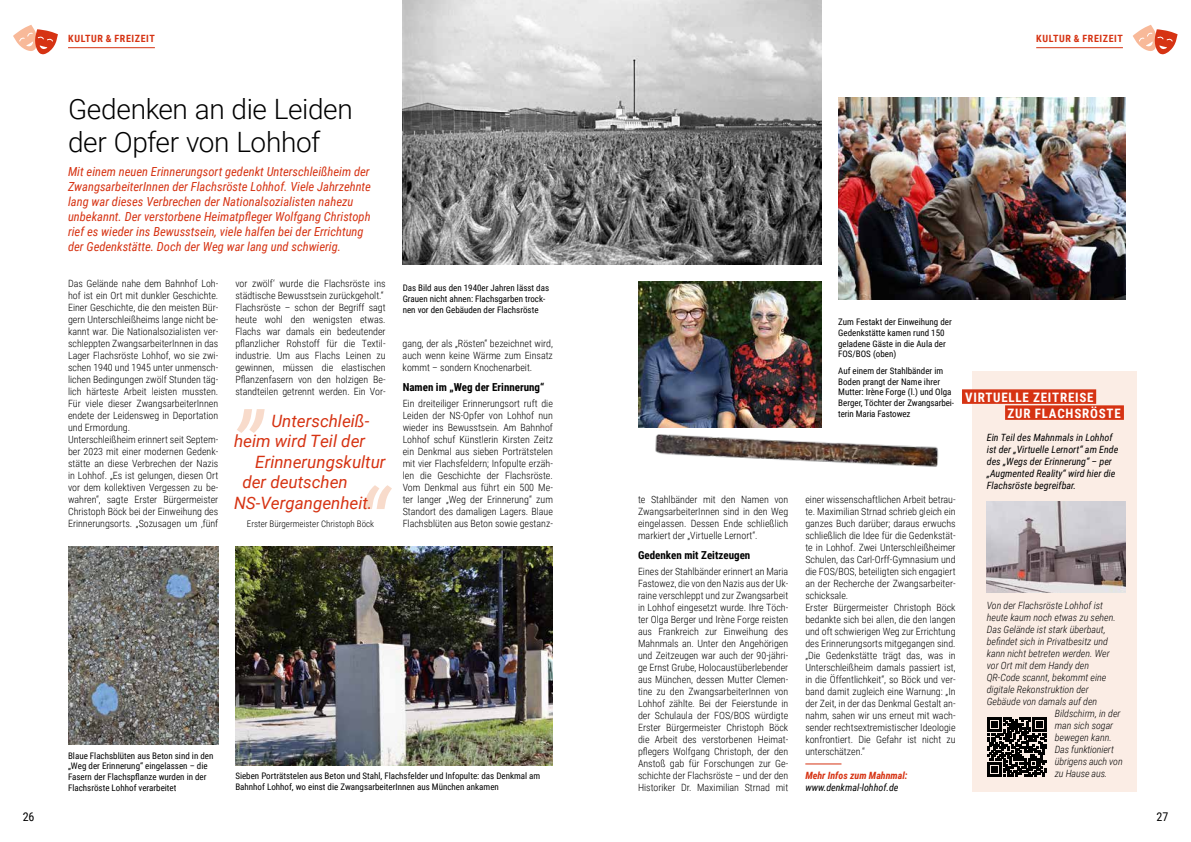
<style>
.page{position:relative;width:1191px;height:842px;background:#fff}
.page>*{position:absolute;margin:0;border:0;box-sizing:border-box;transform-origin:0 0}
.t1{font:300 28px/33.6px "Roboto";letter-spacing:-.01em;color:#000}
.t2{font:italic 17px "Roboto";color:#d63313}
.t3{font:700 13px/16px "Roboto Condensed";letter-spacing:.06em;color:#fff}
.t4{font:italic 12.5px/15px "Roboto Condensed";color:#d63313}
.t5{font:12px "Roboto Condensed";color:#000}
.t6{font:700 11px "Roboto Condensed";color:#000}
.t7{font:300 10px/12px "Roboto Condensed";color:#000;text-align:justify}
.t8{font:italic 300 10px "Roboto Condensed";color:#000}
.t9{font:italic 10px/12px "Roboto Condensed";color:#000}
.t10{font:700 10px "Roboto Condensed";letter-spacing:.06em;color:#d63313}
.t11{font:italic 700 10px "Roboto Condensed";color:#d63313}
.t12{font:9px/10.8px "Roboto Condensed";color:#000}
.t13{font:300 9px "Roboto Condensed";color:#000}
</style>
<div class="page">
<div style="left:972px;top:371px;width:165px;height:420px;background:#fbede5"></div>
<hr style="left:68px;top:47px;width:87px;height:1px;background:#d63313">
<svg style="left:13px;top:25px;width:45px;height:29px"></svg>
<img style="left:235px;top:546px;width:318px;height:220px">
<img style="left:68px;top:546px;width:150px;height:199px">
<img style="left:403px;top:0;width:418px;height:265px">
<img style="left:838px;top:98px;width:287px;height:201px">
<img style="left:638px;top:282px;width:183px;height:146px">
<img style="left:986px;top:501px;width:139px;height:92px">
<svg style="left:987px;top:717px;width:59px;height:60px"></svg>
<img style="left:655px;top:434px;width:284px;height:33px">
<hr style="left:805px;top:763px;width:36px;height:1px;background:#d63313">
<svg style="left:1133px;top:25px;width:44px;height:29px"></svg>
<hr style="left:1036px;top:47px;width:87px;height:1px;background:#d63313">
<svg style="left:364px;top:485px;width:28px;height:24px"></svg>
<svg style="left:237px;top:409px;width:28px;height:24px"></svg>
<div style="left:962px;top:389px;width:134px;height:15px;background:#d63313"></div>
<div style="left:1005px;top:405px;width:119px;height:15px;background:#d63313"></div>
<p class="t10" style="left:68px;top:31px;width:88px">KULTUR &amp; FREIZEIT</p>
<p class="t10" style="left:1036px;top:31px;width:88px">KULTUR &amp; FREIZEIT</p>
<h1 class="t1" style="left:68px;top:91px;width:286px">Gedenken an die Leiden der Opfer von Lohhof</h1>
<p class="t4" style="left:68px;top:163px;width:304px">Mit einem neuen Erinnerungsort gedenkt Unterschleißheim der ZwangsarbeiterInnen der Flachsröste Lohhof. Viele Jahrzehnte lang war dieses Verbrechen der Nationalsozialisten nahezu unbekannt. Der verstorbene Heimatpfleger Wolfgang Christoph rief es wieder ins Bewusstsein, viele halfen bei der Errichtung der Gedenkstätte. Doch der Weg war lang und schwierig.</p>
<p class="t7" style="left:68px;top:277px;width:152px;text-align:left">Das Gelände nahe dem Bahnhof Loh&shy;hof ist ein Ort mit dunkler Geschichte.<br>Einer Geschichte, die den meisten Bür&shy;gern Unterschleißheims lange nicht be&shy;kannt war. Die Nationalsozialisten ver&shy;schleppten ZwangsarbeiterInnen in das Lager Flachsröste Lohhof, wo sie zwi&shy;schen 1940 und 1945 unter unmensch&shy;lichen Bedingungen zwölf Stunden täg&shy;lich härteste Arbeit leisten mussten.<br>Für viele dieser ZwangsarbeiterInnen endete der Leidensweg in Deportation und Ermordung.<br>Unterschleißheim erinnert seit Septem&shy;ber 2023 mit einer modernen Gedenk&shy;stätte an diese Verbrechen der Nazis in Lohhof. „Es ist gelungen, diesen Ort vor dem kollektiven Vergessen zu be&shy;wahren“, sagte Erster Bürgermeister Christoph Böck bei der Einweihung des Erinnerungsorts. „Sozusagen um ‚fünf</p>
<p class="t7" style="left:235px;top:277px;width:152px;text-align:left">vor zwölf‘ wurde die Flachsröste ins städtische Bewusstsein zurückgeholt.“ Flachsröste – schon der Begriff sagt heute wohl den wenigsten etwas.<br>Flachs war damals ein bedeutender pflanzlicher Rohstoff für die Textil&shy;industrie. Um aus Flachs Leinen zu gewinnen, müssen die elastischen Pflanzenfasern von den holzigen Be&shy;standteilen getrennt werden. Ein Vor-</p>
<h2 class="t2" style="left:271px;top:409px;width:99px">Unterschleiß-</h2>
<h2 class="t2" style="left:234px;top:429px;width:133px">heim wird Teil der</h2>
<h2 class="t2" style="left:255px;top:450px;width:132px">Erinnerungskultur</h2>
<h2 class="t2" style="left:242px;top:470px;width:107px">der deutschen</h2>
<h2 class="t2" style="left:234px;top:491px;width:140px">NS-Vergangenheit.</h2>
<p class="t13" style="left:247px;top:517px;width:129px">Erster Bürgermeister Christoph Böck</p>
<p class="t12" style="left:403px;top:282px;width:148px">Das Bild aus den 1940er Jahren lässt das<br>Grauen nicht ahnen: Flachsgarben trock&shy;nen vor den Gebäuden der Flachsröste</p>
<p class="t7" style="left:403px;top:337px;width:152px">gang, der als „Rösten“ bezeichnet wird, auch wenn keine Wärme zum Einsatz kommt – sondern Knochenarbeit.</p>
<p class="t6" style="left:403px;top:379px;width:143px">Namen im „Weg der Erinnerung“</p>
<p class="t7" style="left:403px;top:397px;width:152px">Ein dreiteiliger Erinnerungsort ruft die Leiden der NS-Opfer von Lohhof nun wieder ins Bewusstsein. Am Bahnhof Lohhof schuf Künstlerin Kirsten Zeitz ein Denkmal aus sieben Porträtstelen mit vier Flachsfeldern; Infopulte erzäh&shy;len die Geschichte der Flachsröste.<br>Vom Denkmal aus führt ein 500 Me&shy;ter langer „Weg der Erinnerung“ zum Standort des damaligen Lagers. Blaue Flachsblüten aus Beton sowie gestanz-</p>
<p class="t12" style="left:68px;top:750px;width:147px">Blaue Flachsblüten aus Beton sind in den „Weg der Erinnerung“ eingelassen – die Fasern der Flachspflanze wurden in der Flachsröste Lohhof verarbeitet</p>
<p class="t12" style="left:235px;top:770px;width:306px">Sieben Porträtstelen aus Beton und Stahl, Flachsfelder und Infopulte: das Denkmal am<br>Bahnhof Lohhof, wo einst die ZwangsarbeiterInnen aus München ankamen</p>
<p class="t7" style="left:638px;top:493px;width:152px">te Stahlbänder mit den Namen von ZwangsarbeiterInnen sind in den Weg eingelassen. Dessen Ende schließlich markiert der „Virtuelle Lernort“.</p>
<p class="t6" style="left:638px;top:547px;width:114px">Gedenken mit Zeitzeugen</p>
<p class="t7" style="left:638px;top:565px;width:152px">Eines der Stahlbänder erinnert an Maria Fastowez, die von den Nazis aus der Uk&shy;raine verschleppt und zur Zwangsarbeit in Lohhof eingesetzt wurde. Ihre Töch&shy;ter Olga Berger und Irène Forge reisten aus Frankreich zur Einweihung des Mahnmals an. Unter den Angehörigen und Zeitzeugen war auch der 90-jähri&shy;ge Ernst Grube, Holocaustüberlebender aus München, dessen Mutter Clemen&shy;tine zu den ZwangsarbeiterInnen von Lohhof zählte. Bei der Feierstunde in der Schulaula der FOS/BOS würdigte Erster Bürgermeister Christoph Böck die Arbeit des verstorbenen Heimat&shy;pflegers Wolfgang Christoph, der den Anstoß gab für Forschungen zur Ge&shy;schichte der Flachsröste – und der den Historiker Dr. Maximilian Strnad mit</p>
<p class="t12" style="left:838px;top:316px;width:115px">Zum Festakt der Einweihung der<br>Gedenkstätte kamen rund 150 geladene Gäste in die Aula der<br>FOS/BOS (oben)</p>
<p class="t12" style="left:838px;top:365px;width:117px">Auf einem der Stahlbänder im<br>Boden prangt der Name ihrer<br>Mutter: Irène Forge (l.) und Olga<br>Berger, Töchter der Zwangsarbei&shy;terin Maria Fastowez</p>
<p class="t7" style="left:805px;top:493px;width:152px;text-align:left">einer wissenschaftlichen Arbeit betrau&shy;te. Maximilian Strnad schrieb gleich ein ganzes Buch darüber; daraus erwuchs schließlich die Idee für die Gedenkstät&shy;te in Lohhof. Zwei Unterschleißheimer Schulen, das Carl-Orff-Gymnasium und die FOS/BOS, beteiligten sich engagiert an der Recherche der Zwangsarbeiter&shy;schicksale.<br>Erster Bürgermeister Christoph Böck bedankte sich bei allen, die den langen und oft schwierigen Weg zur Errichtung des Erinnerungsorts mitgegangen sind. „Die Gedenkstätte trägt das, was in Unterschleißheim damals passiert ist, in die Öffentlichkeit“, so Böck und ver&shy;band damit zugleich eine Warnung: „In der Zeit, in der das Denkmal Gestalt an&shy;nahm, sahen wir uns erneut mit wach&shy;sender rechtsextremistischer Ideologie konfrontiert. Die Gefahr ist nicht zu unterschätzen.“</p>
<p class="t11" style="left:805px;top:768px;width:104px">Mehr Infos zum Mahnmal:</p>
<p class="t9" style="left:805px;top:781px;width:95px">www.denkmal-lohhof.de</p>
<h3 class="t3" style="left:1007px;top:388px;width:115px;text-indent:-43px">VIRTUELLE ZEITREISE<br>ZUR FLACHSRÖSTE</h3>
<p class="t9" style="left:986px;top:431px;width:133px">Ein Teil des Mahnmals in Lohhof ist der „Virtuelle Lernort“ am Ende des „Wegs der Erinnerung“ – per „Augmented Reality“ wird hier die<br>Flachsröste begreifbar.</p>
<p class="t8" style="left:986px;top:598px;width:118px">Von der Flachsröste Lohhof ist</p>
<p class="t8" style="left:986px;top:610px;width:130px">heute kaum noch etwas zu sehen.</p>
<p class="t8" style="left:986px;top:622px;width:120px">Das Gelände ist stark überbaut,</p>
<p class="t8" style="left:986px;top:634px;width:123px">befindet sich in Privatbesitz und</p>
<p class="t8" style="left:986px;top:646px;width:124px">kann nicht betreten werden. Wer</p>
<p class="t8" style="left:986px;top:658px;width:104px">vor Ort mit dem Handy den</p>
<p class="t8" style="left:986px;top:670px;width:121px">QR-Code scannt, bekommt eine</p>
<p class="t8" style="left:986px;top:682px;width:103px">digitale Rekonstruktion der</p>
<p class="t8" style="left:986px;top:694px;width:112px">Gebäude von damals auf den</p>
<p class="t8" style="left:1054px;top:706px;width:67px">Bildschirm, in der</p>
<p class="t8" style="left:1054px;top:718px;width:60px">man sich sogar</p>
<p class="t8" style="left:1054px;top:730px;width:58px">bewegen kann.</p>
<p class="t8" style="left:1054px;top:742px;width:61px">Das funktioniert</p>
<p class="t8" style="left:1054px;top:754px;width:69px">übrigens auch von</p>
<p class="t8" style="left:1054px;top:766px;width:54px">zu Hause aus.</p>
<p class="t5" style="left:23px;top:808px;width:13px">26</p>
<p class="t5" style="left:1156px;top:808px;width:13px">27</p>
</div>
